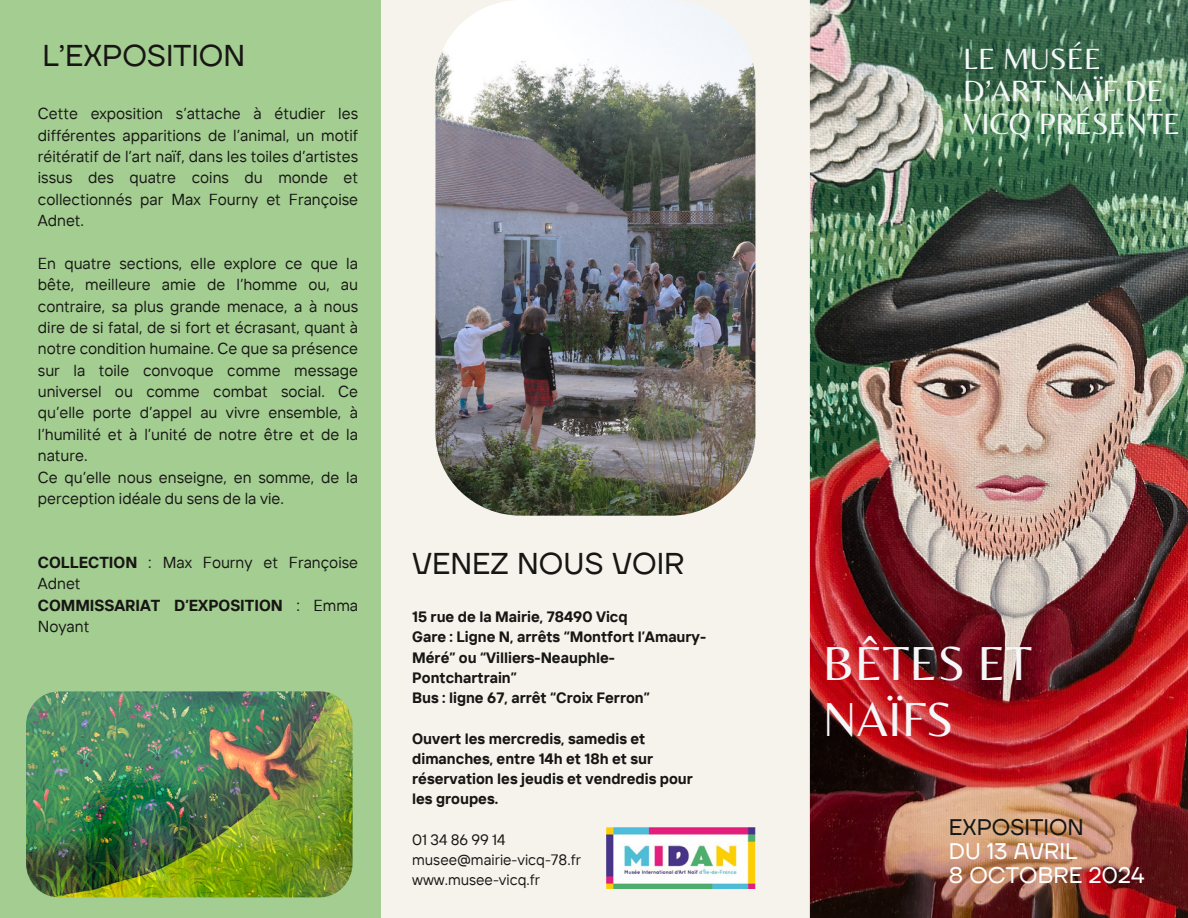
<style>
.page{position:relative;width:1188px;height:918px;background:#f6f3ed}
.page>*{position:absolute;margin:0;border:0;box-sizing:border-box;transform-origin:0 0}
.t1{font:49.8px/56.2px "Belleza";color:#f5f7f9}
.t2{font:30.45px/32.7px "Belleza";color:#f5f7f9}
.t3{font:30px "TT Firs Neue";color:#171614}
.t4{font:22.5px/23.7px "TT Firs Neue";color:#fff}
.t5{font:15.9px/21.3px "TT Interphases";color:#171614;text-align:justify}
.t6{font:700 15.9px/21.3px "TT Interphases";color:#171614}
.t7{font:700 15px/20.2px "TT Interphases";color:#171614}
.t8{font:15px "TT Interphases";color:#171614}
.s1{font-weight:700}
.s2{font-weight:400}
.s3{color:#171614}
</style>
<div class="page">
<div style="left:0;top:0;width:381px;height:918px;background:#a3cd91"></div>
<img style="left:435px;top:0;width:320px;height:515px;border-radius:84px">
<img style="left:810px;top:0;width:378px;height:918px">
<img style="left:26px;top:691px;width:327px;height:206px;border-radius:33px">
<img style="left:607px;top:827px;width:148px;height:62px">
<h2 class="t3" style="left:43px;top:38px;width:204px">L’EXPOSITION</h2>
<p class="t5" style="left:38px;top:103px;width:322px">Cette exposition s’attache à étudier les différentes apparitions de l’animal, un motif réitératif de l’art naïf, dans les toiles d’artistes issus des quatre coins du monde et collectionnés par Max Fourny et Françoise Adnet.</p>
<p class="t5" style="left:38px;top:252px;width:322px">En quatre sections, elle explore ce que la bête, meilleure amie de l’homme ou, au contraire, sa plus grande menace, a à nous dire de si fatal, de si fort et écrasant, quant à notre condition humaine. Ce que sa présence sur la toile convoque comme message universel ou comme combat social. Ce qu’elle porte d’appel au vivre ensemble, à l’humilité et à l’unité de notre être et de la nature.</p>
<p class="t5" style="left:38px;top:466px;width:322px">Ce qu’elle nous enseigne, en somme, de la perception idéale du sens de la vie.</p>
<p class="t5" style="left:38px;top:551px;width:322px"><span class="s1">COLLECTION</span> : Max Fourny et Françoise<br>Adnet</p>
<h2 class="t6" style="left:38px;top:594px;width:322px">COMMISSARIAT D’EXPOSITION <span class="s2">: Emma<br>Noyant</span></h2>
<h4 class="t3" style="left:412px;top:546px;width:274px">VENEZ NOUS VOIR</h4>
<h4 class="t7" style="left:412px;top:606px;width:295px">15 rue de la Mairie, 78490 Vicq<br>Gare : Ligne N, arrêts “Montfort l’Amaury-<br>Méré” ou “Villiers-Neauphle-<br>Pontchartrain”<br>Bus : ligne 67, arrêt “Croix Ferron”</h4>
<p class="t7" style="left:412px;top:728px;width:282px">Ouvert les mercredis, samedis et dimanches, entre 14h et 18h et sur réservation les jeudis et vendredis pour les groupes.</p>
<p class="t8" style="left:412px;top:830px;width:95px">01 34 86 99 14</p>
<p class="t8" style="left:412px;top:850px;width:170px">musee@mairie-vicq-78.fr</p>
<p class="t8" style="left:412px;top:870px;width:129px">www.musee-vicq.fr</p>
<h3 class="t2" style="left:963px;top:42px;width:219px">LE MUSÉE<br>D’ART NAÏF DE<br>VICQ PRÉSENTE</h3>
<p class="t1" style="left:823px;top:635px;width:211px">BÊTES ET<br>NAÏFS</p>
<h1 class="t4" style="left:949px;top:817px;width:197px"><span class="s3">EXPOSITION<br></span>DU 13 AVRIL<br>8 OCTOBRE 2024</h1>
</div>
